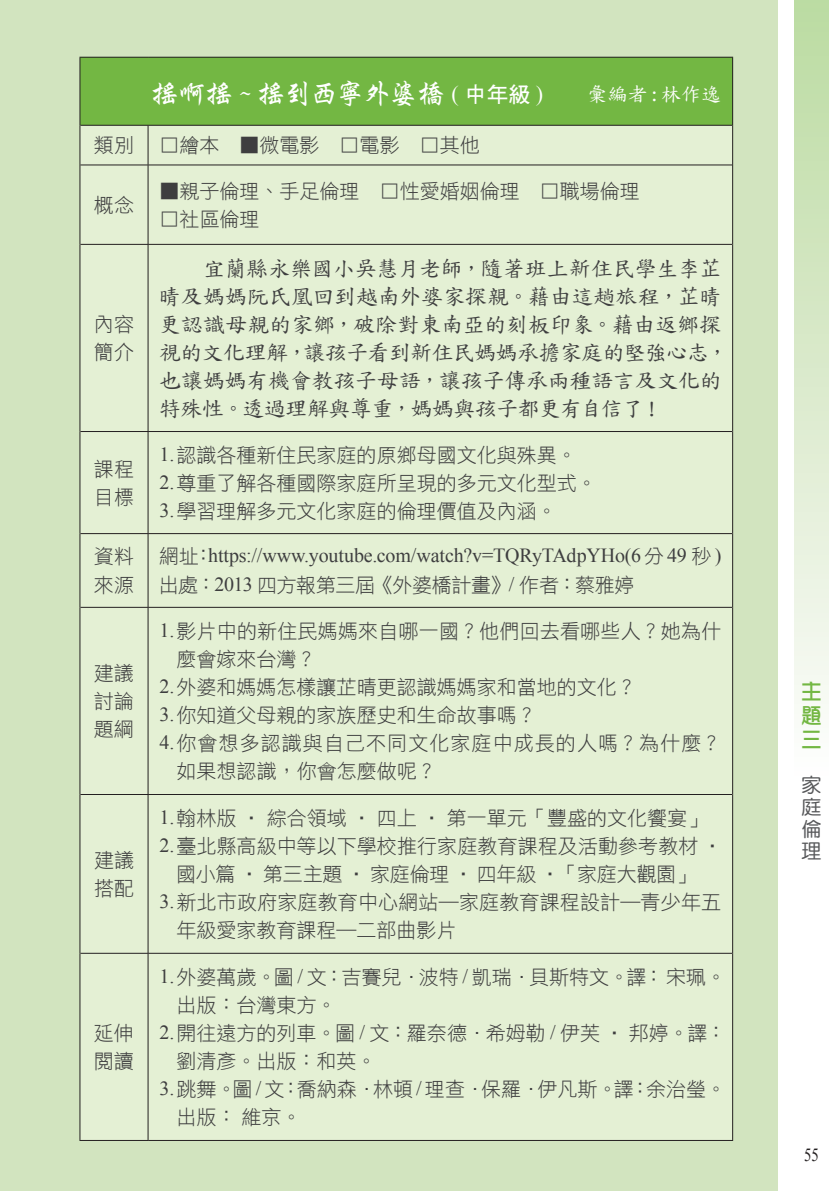
<style>
.page{position:relative;width:840px;height:1191px;background:#fff}
.page>*{position:absolute;margin:0;border:0;box-sizing:border-box;transform-origin:0 0}
.t1{font:28px "Singkai EG Bold Big 5";letter-spacing:-.045em;color:#fff}
.t2{font:22px/28px "DF Biao Kai W5 WINP BF";letter-spacing:-.015em;color:#3e3e3f}
.t3{font:22px/24px "DF Hua Zong W5 WINP BF";color:#73b743;text-align:justify}
.t4{font:20px/28px "DF Hei W3 WINP BF";color:#3e3e3f}
.t5{font:20px "Times New Roman";letter-spacing:-.01em;color:#3e3e3f}
.t6{font:20px "DF Hei W3 WINP BF";letter-spacing:.055em;color:#3e3e3f}
.t7{font:20px "DF Biao Kai W5 WINP BF";color:#fff}
.t8{font:20px/22px "DF Yuan W5 WINP BF";color:#57585a;text-align:justify}
.t9{font:18.4px "Times New Roman";color:#231f20;scale:.8 1}
.s1{font-family:"Times New Roman";font-size:22px}
.s2{font-family:"DF Hei W7 WINP BF";font-size:22px}
.s3{font-family:"Times New Roman"}
.s4{font-family:"DF Hei W3 WINP BF"}
</style>
<div class="page">
<div style="left:0;top:0;width:777px;height:1191px;background:#d2e4bf"></div>
<svg style="left:794px;top:0;width:34px;height:704px;background:#d8e9c9"></svg>
<div style="left:80px;top:57px;width:652px;height:68px;background:#73b743"></div>
<div style="left:80px;top:126px;width:651px;height:1014px;background:#e4f0d4"></div>
<hr style="left:80px;top:125px;width:68px;height:1px;background:#231f20">
<hr style="left:148px;top:125px;width:583px;height:1px;background:#231f20">
<hr style="left:148px;top:125px;width:1px;height:40px;background:#231f20">
<hr style="left:80px;top:165px;width:68px;height:1px;background:#231f20">
<hr style="left:148px;top:165px;width:583px;height:1px;background:#231f20">
<hr style="left:148px;top:165px;width:1px;height:79px;background:#231f20">
<hr style="left:80px;top:244px;width:68px;height:1px;background:#231f20">
<hr style="left:148px;top:244px;width:583px;height:1px;background:#231f20">
<hr style="left:148px;top:245px;width:1px;height:186px;background:#231f20">
<hr style="left:80px;top:431px;width:68px;height:1px;background:#231f20">
<hr style="left:148px;top:431px;width:583px;height:1px;background:#231f20">
<hr style="left:148px;top:432px;width:1px;height:101px;background:#231f20">
<hr style="left:80px;top:533px;width:68px;height:1px;background:#231f20">
<hr style="left:148px;top:533px;width:583px;height:1px;background:#231f20">
<hr style="left:148px;top:534px;width:1px;height:73px;background:#231f20">
<hr style="left:80px;top:607px;width:68px;height:1px;background:#231f20">
<hr style="left:148px;top:607px;width:583px;height:1px;background:#231f20">
<hr style="left:148px;top:607px;width:1px;height:187px;background:#231f20">
<hr style="left:80px;top:794px;width:68px;height:1px;background:#231f20">
<hr style="left:148px;top:794px;width:583px;height:1px;background:#231f20">
<hr style="left:148px;top:794px;width:1px;height:159px;background:#231f20">
<hr style="left:80px;top:953px;width:68px;height:1px;background:#231f20">
<hr style="left:148px;top:953px;width:583px;height:1px;background:#231f20">
<hr style="left:148px;top:953px;width:1px;height:187px;background:#231f20">
<hr style="left:79px;top:57px;width:69px;height:1px;background:#231f20">
<hr style="left:79px;top:58px;width:1px;height:67px;background:#231f20">
<hr style="left:148px;top:57px;width:584px;height:1px;background:#231f20">
<hr style="left:731px;top:58px;width:1px;height:67px;background:#231f20">
<hr style="left:79px;top:125px;width:1px;height:40px;background:#231f20">
<hr style="left:731px;top:125px;width:1px;height:40px;background:#231f20">
<hr style="left:79px;top:165px;width:1px;height:79px;background:#231f20">
<hr style="left:731px;top:165px;width:1px;height:79px;background:#231f20">
<hr style="left:79px;top:244px;width:1px;height:187px;background:#231f20">
<hr style="left:731px;top:244px;width:1px;height:187px;background:#231f20">
<hr style="left:79px;top:431px;width:1px;height:102px;background:#231f20">
<hr style="left:731px;top:431px;width:1px;height:102px;background:#231f20">
<hr style="left:79px;top:533px;width:1px;height:74px;background:#231f20">
<hr style="left:731px;top:533px;width:1px;height:74px;background:#231f20">
<hr style="left:79px;top:607px;width:1px;height:187px;background:#231f20">
<hr style="left:731px;top:607px;width:1px;height:187px;background:#231f20">
<hr style="left:79px;top:794px;width:1px;height:159px;background:#231f20">
<hr style="left:731px;top:794px;width:1px;height:159px;background:#231f20">
<hr style="left:79px;top:953px;width:1px;height:187px;background:#231f20">
<hr style="left:731px;top:953px;width:1px;height:187px;background:#231f20">
<hr style="left:79px;top:1140px;width:69px;height:1px;background:#231f20">
<hr style="left:148px;top:1140px;width:584px;height:1px;background:#231f20">
<h1 class="t1" style="left:151px;top:79px;width:394px">搖啊搖～搖到西寧外婆橋 <span class="s1">(</span> <span class="s2">中年級</span> <span class="s1">)</span></h1>
<p class="t7" style="left:587px;top:84px;width:135px">彙編者 : 林作逸</p>
<p class="t4" style="left:94px;top:131px;width:41px">類別</p>
<p class="t4" style="left:159px;top:131px;width:321px">□繪本 ▓微電影 □電影 □其他</p>
<p class="t4" style="left:94px;top:191px;width:41px">概念</p>
<p class="t4" style="left:94px;top:310px;width:41px">內容簡介</p>
<p class="t4" style="left:94px;top:454px;width:41px">課程目標</p>
<p class="t4" style="left:159px;top:177px;width:481px">▓親子倫理、手足倫理 □性愛婚姻倫理 □職場倫理</p>
<p class="t4" style="left:159px;top:205px;width:101px">□社區倫理</p>
<p class="t2" style="left:159px;top:254px;width:571px;text-indent:44px">宜蘭縣永樂國小吳慧月老師，隨著班上新住民學生李芷晴及媽媽阮氏凰回到越南外婆家探親。藉由這趟旅程，芷晴更認識母親的家鄉，破除對東南亞的刻板印象。藉由返鄉探視的文化理解，讓孩子看到新住民媽媽承擔家庭的堅強心志，也讓媽媽有機會教孩子母語，讓孩子傳承兩種語言及文化的特殊性。透過理解與尊重，媽媽與孩子都更有自信了！</p>
<p class="t4" style="left:159px;top:440px;width:438px"><span class="s3">1.</span>認識各種新住民家庭的原鄉母國文化與殊異。<br><span class="s3">2.</span>尊重了解各種國際家庭所呈現的多元文化型式。<br><span class="s3">3.</span>學習理解多元文化家庭的倫理價值及內涵。</p>
<p class="t4" style="left:94px;top:542px;width:41px">資料來源</p>
<p class="t5" style="left:159px;top:542px;width:563px"><span class="s4">網址：</span>https://www.youtube.com/watch?v=TQRyTAdpYHo(6 <span class="s4">分</span> 49 <span class="s4">秒</span> )</p>
<p class="t4" style="left:159px;top:570px;width:477px">出處：<span class="s3">2013</span> 四方報第三屆《外婆橋計畫》<span class="s3">/</span> 作者：蔡雅婷</p>
<p class="t4" style="left:94px;top:659px;width:42px;text-align:justify">建議討論題綱</p>
<p class="t4" style="left:94px;top:846px;width:41px">建議搭配</p>
<p class="t4" style="left:94px;top:1018px;width:41px">延伸閱讀</p>
<p class="t4" style="left:159px;top:617px;width:563px"><span class="s3">1.</span>影片中的新住民媽媽來自哪一國？他們回去看哪些人？她為什</p>
<p class="t4" style="left:176px;top:645px;width:141px">麼會嫁來台灣？</p>
<p class="t4" style="left:159px;top:673px;width:478px"><span class="s3">2.</span>外婆和媽媽怎樣讓芷晴更認識媽媽家和當地的文化？</p>
<p class="t4" style="left:159px;top:701px;width:378px"><span class="s3">3.</span>你知道父母親的家族歷史和生命故事嗎？</p>
<p class="t6" style="left:159px;top:733px;width:563px"><span class="s3">4.</span>你會想多認識與自己不同文化家庭中成長的人嗎？為什麼？</p>
<p class="t4" style="left:176px;top:757px;width:261px">如果想認識，你會怎麼做呢？</p>
<p class="t4" style="left:159px;top:804px;width:548px"><span class="s3">1.</span>翰林版 ‧ 綜合領域 ‧ 四上 ‧ 第一單元「豐盛的文化饗宴」</p>
<p class="t4" style="left:159px;top:832px;width:564px"><span class="s3">2.</span>臺北縣高級中等以下學校推行家庭教育課程及活動參考教材 ‧</p>
<p class="t4" style="left:176px;top:860px;width:520px">國小篇 ‧ 第三主題 ‧ 家庭倫理 ‧ 四年級 ‧「家庭大觀園」</p>
<p class="t4" style="left:159px;top:888px;width:563px"><span class="s3">3.</span>新北市政府家庭教育中心網站―家庭教育課程設計―青少年五</p>
<p class="t4" style="left:176px;top:916px;width:281px">年級愛家教育課程―二部曲影片</p>
<p class="t4" style="left:159px;top:962px;width:568px"><span class="s3">1.</span>外婆萬歲。圖 <span class="s3">/</span> 文：吉賽兒．波特 <span class="s3">/</span> 凱瑞．貝斯特文。譯：宋珮。</p>
<p class="t4" style="left:176px;top:990px;width:161px">出版：台灣東方。</p>
<p class="t4" style="left:159px;top:1018px;width:568px"><span class="s3">2.</span>開往遠方的列車。圖 <span class="s3">/</span> 文：羅奈德．希姆勒 <span class="s3">/</span> 伊芙 ‧ 邦婷。譯：</p>
<p class="t4" style="left:176px;top:1046px;width:201px">劉清彥。出版：和英。</p>
<p class="t4" style="left:159px;top:1074px;width:568px"><span class="s3">3.</span>跳舞。圖<span class="s3">/</span>文：喬納森．林頓<span class="s3">/</span>理查．保羅．伊凡斯。譯：余治瑩。</p>
<p class="t4" style="left:176px;top:1102px;width:126px">出版：維京。</p>
<p class="t3" style="left:800px;top:679px;width:23px">主題三</p>
<p class="t8" style="left:801px;top:773px;width:21px">家庭倫理</p>
<p class="t9" style="left:803px;top:1142px;width:20px">55</p>
</div>
